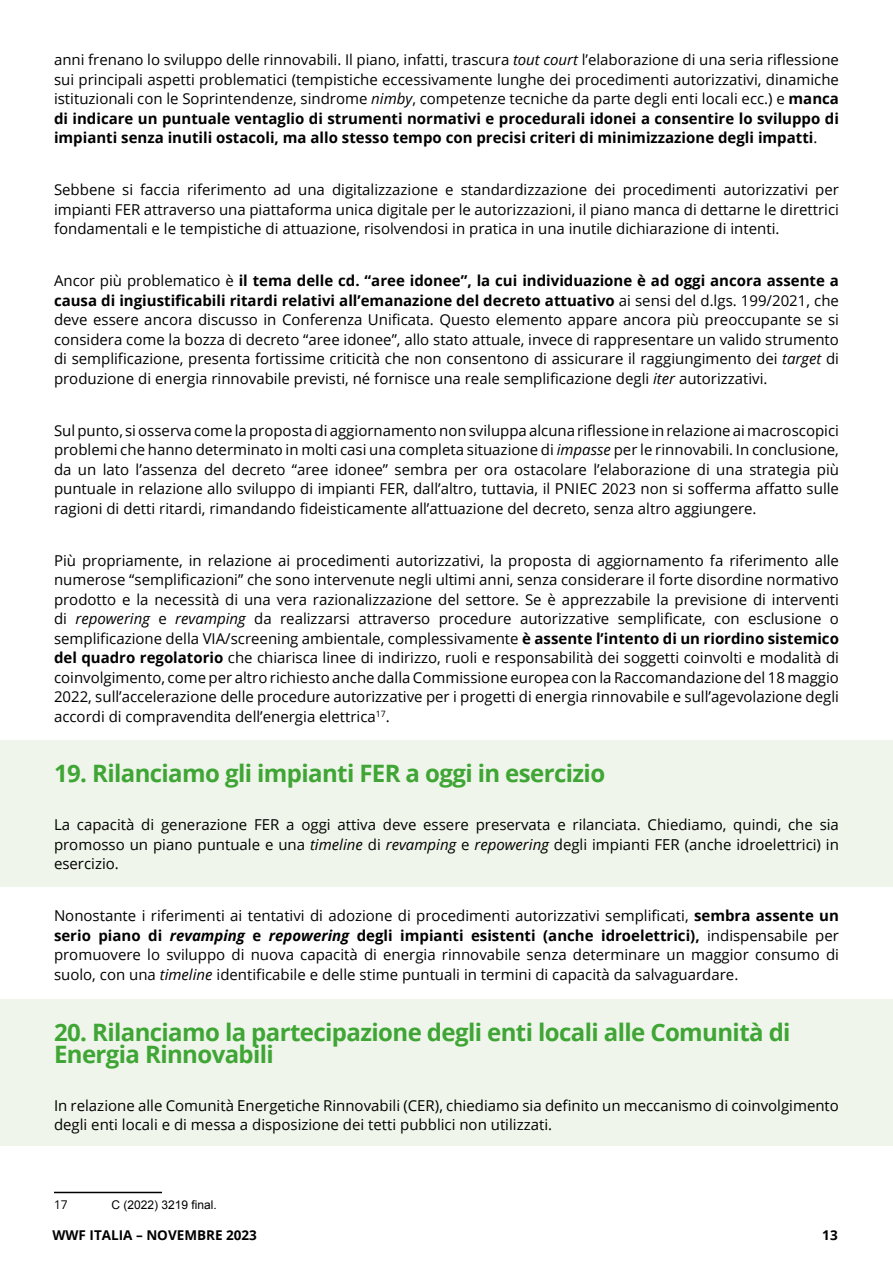
<style>
.page{position:relative;width:893px;height:1263px;background:#fff}
.page>*{position:absolute;margin:0;border:0;box-sizing:border-box;transform-origin:0 0}
.t1{font:700 24px/22.5px "Open Sans";letter-spacing:-.025em;color:#3fa535}
.t2{font:15px/19.5px "Open Sans";color:#000;text-align:justify}
.t3{font:14.85px "Open Sans";color:#000}
.t4{font:700 13.5px "Open Sans";color:#000}
.t5{font:12px "Arial";color:#000}
.t6{font:12px "Open Sans";color:#000}
.s1{font-style:italic}
.s2{font-weight:700}
.s3{font-weight:700;font-style:italic}
</style>
<div class="page">
<div style="left:0;top:999px;width:893px;height:147px;background:#eff5ea"></div>
<div style="left:0;top:740px;width:893px;height:147px;background:#eff5ea"></div>
<hr style="left:54px;top:1192px;width:108px;height:1px;background:#000">
<p class="t3" style="left:54px;top:50px;width:786px">anni frenano lo sviluppo delle rinnovabili. Il piano, infatti, trascura <span class="s1">tout court</span> l’elaborazione di una seria riflessione</p>
<p class="t2" style="left:54px;top:69px;width:786px">sui principali aspetti problematici (tempistiche eccessivamente lunghe dei procedimenti autorizzativi, dinamiche istituzionali con le Soprintendenze, sindrome <span class="s1">nimby</span>, competenze tecniche da parte degli enti locali ecc.) e <span class="s2">manca di indicare un puntuale ventaglio di strumenti normativi e procedurali idonei a consentire lo sviluppo di impianti senza inutili ostacoli, ma allo stesso tempo con precisi criteri di minimizzazione degli impatti</span>.</p>
<p class="t2" style="left:54px;top:180px;width:786px">Sebbene si faccia riferimento ad una digitalizzazione e standardizzazione dei procedimenti autorizzativi per impianti FER attraverso una piattaforma unica digitale per le autorizzazioni, il piano manca di dettarne le direttrici fondamentali e le tempistiche di attuazione, risolvendosi in pratica in una inutile dichiarazione di intenti.</p>
<p class="t2" style="left:54px;top:271px;width:786px">Ancor più problematico è <span class="s2">il tema delle cd. “aree idonee”, la cui individuazione è ad oggi ancora assente a causa di ingiustificabili ritardi relativi all’emanazione del decreto attuativo</span> ai sensi del d.lgs. 199/2021, che deve essere ancora discusso in Conferenza Unificata. Questo elemento appare ancora più preoccupante se si considera come la bozza di decreto “aree idonee”, allo stato attuale, invece di rappresentare un valido strumento di semplificazione, presenta fortissime criticità che non consentono di assicurare il raggiungimento dei <span class="s1">target</span> di produzione di energia rinnovabile previsti, né fornisce una reale semplificazione degli <span class="s1">iter</span> autorizzativi.</p>
<p class="t2" style="left:54px;top:420px;width:786px">Sul punto, si osserva come la proposta di aggiornamento non sviluppa alcuna riflessione in relazione ai macroscopici problemi che hanno determinato in molti casi una completa situazione di <span class="s1">impasse</span> per le rinnovabili. In conclusione, da un lato l’assenza del decreto “aree idonee” sembra per ora ostacolare l’elaborazione di una strategia più puntuale in relazione allo sviluppo di impianti FER, dall’altro, tuttavia, il PNIEC 2023 non si sofferma affatto sulle ragioni di detti ritardi, rimandando fideisticamente all’attuazione del decreto, senza altro aggiungere.</p>
<p class="t2" style="left:54px;top:550px;width:786px">Più propriamente, in relazione ai procedimenti autorizzativi, la proposta di aggiornamento fa riferimento alle numerose “semplificazioni” che sono intervenute negli ultimi anni, senza considerare il forte disordine normativo prodotto e la necessità di una vera razionalizzazione del settore. Se è apprezzabile la previsione di interventi di <span class="s1">repowering</span> e <span class="s1">revamping</span> da realizzarsi attraverso procedure autorizzative semplificate, con esclusione o semplificazione della VIA/screening ambientale, complessivamente <span class="s2">è assente l’intento di un riordino sistemico del quadro regolatorio</span> che chiarisca linee di indirizzo, ruoli e responsabilità dei soggetti coinvolti e modalità di coinvolgimento, come per altro richiesto anche dalla Commissione europea con la Raccomandazione del 18 maggio 2022, sull’accelerazione delle procedure autorizzative per i progetti di energia rinnovabile e sull’agevolazione degli accordi di compravendita dell’energia elettrica<sup>17</sup>.</p>
<h1 class="t1" style="left:54px;top:762px;width:553px">19. Rilanciamo gli impianti FER a oggi in esercizio</h1>
<p class="t2" style="left:54px;top:815px;width:786px">La capacità di generazione FER a oggi attiva deve essere preservata e rilanciata. Chiediamo, quindi, che sia promosso un piano puntuale e una <span class="s1">timeline</span> di <span class="s1">revamping</span> e <span class="s1">repowering</span> degli impianti FER (anche idroelettrici) in esercizio.</p>
<p class="t2" style="left:54px;top:906px;width:786px">Nonostante i riferimenti ai tentativi di adozione di procedimenti autorizzativi semplificati, <span class="s2">sembra assente un serio piano di</span> <span class="s3">revamping</span> <span class="s2">e</span> <span class="s3">repowering</span> <span class="s2">degli impianti esistenti (anche idroelettrici),</span> indispensabile per promuovere lo sviluppo di nuova capacità di energia rinnovabile senza determinare un maggior consumo di suolo, con una <span class="s1">timeline</span> identificabile e delle stime puntuali in termini di capacità da salvaguardare.</p>
<h1 class="t1" style="left:54px;top:1020px;width:738px">20. Rilanciamo la partecipazione degli enti locali alle Comunità di<br>Energia Rinnovabili</h1>
<p class="t2" style="left:54px;top:1095px;width:786px">In relazione alle Comunità Energetiche Rinnovabili (CER), chiediamo sia definito un meccanismo di coinvolgimento degli enti locali e di messa a disposizione dei tetti pubblici non utilizzati.</p>
<p class="t6" style="left:54px;top:1196px;width:15px">17</p>
<p class="t5" style="left:111px;top:1197px;width:107px">C (2022) 3219 final.</p>
<p class="t4" style="left:53px;top:1225px;width:206px">WWF ITALIA – NOVEMBRE 2023</p>
<p class="t4" style="left:822px;top:1225px;width:17px">13</p>
</div>
